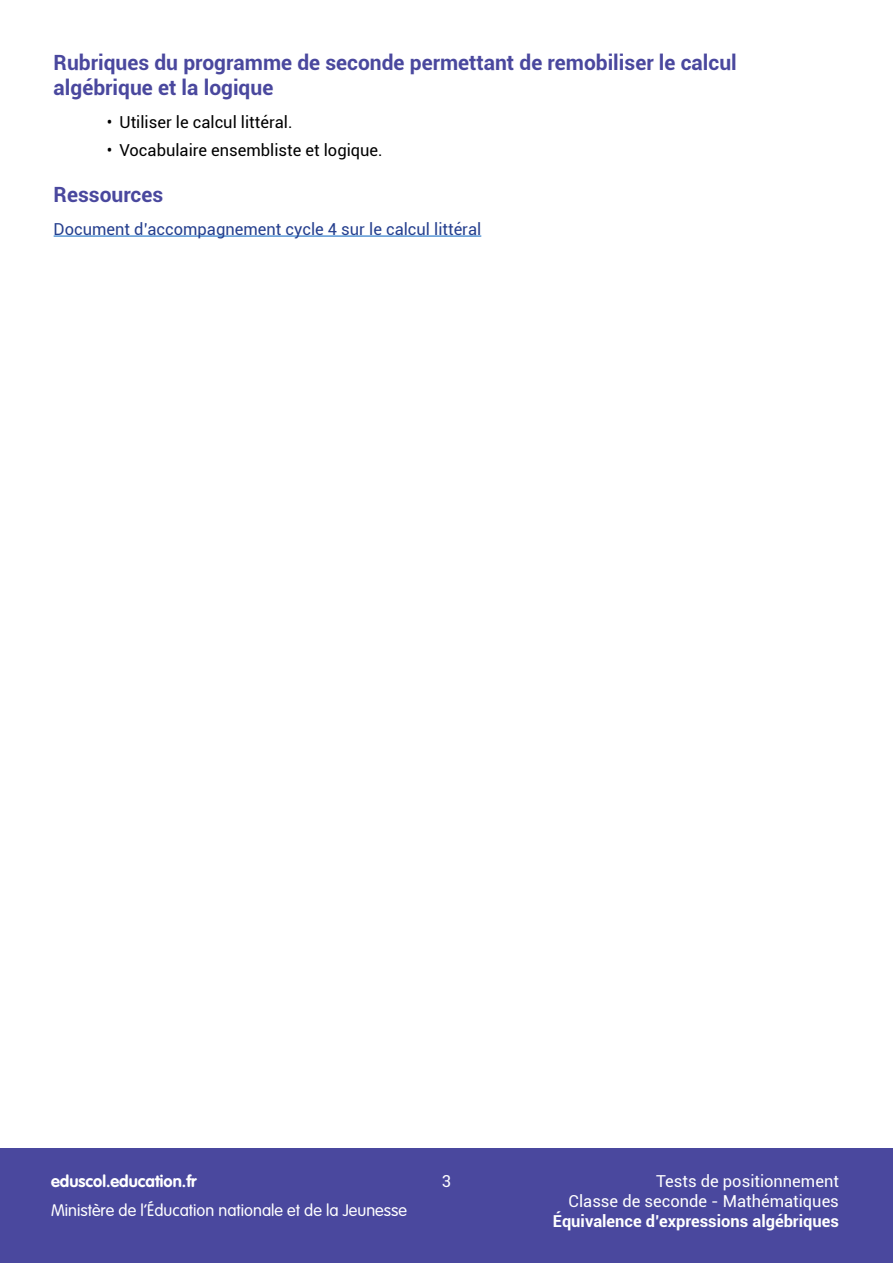
<style>
.page{position:relative;width:893px;height:1263px;background:#fff}
.page>*{position:absolute;margin:0;border:0;box-sizing:border-box;transform-origin:0 0}
.Titre2{font:700 21px/25.2px "Roboto";color:#4a489e}
.t1{font:16.5px "Roboto";color:#000}
.t2{font:16.5px/19.8px "Roboto";color:#fff;text-align:right}
.t3{font:16.5px "Roboto";color:#253f8e}
.t4{font:300 16.5px "VAG Rounded Std";color:#fff}
.t5{font:700 16.5px "Roboto";color:#fff}
.t6{font:700 16.5px "VAG Rounded Std";color:#fff}
</style>
<div class="page">
<div style="left:0;top:1148px;width:893px;height:115px;background:#4a489e"></div>
<hr style="left:54px;top:236px;width:427px;height:1px;background:#0563c1">
<p class="Titre2" style="left:54px;top:49px;width:685px">Rubriques du programme de seconde permettant de remobiliser le calcul algébrique et la logique</p>
<p class="t1" style="left:107px;top:110px;width:187px">• Utiliser le calcul littéral.</p>
<p class="t1" style="left:107px;top:138px;width:277px">• Vocabulaire ensembliste et logique.</p>
<p class="Titre2" style="left:54px;top:181px;width:111px">Ressources</p>
<p class="t3" style="left:54px;top:217px;width:429px">Document d’accompagnement cycle 4 sur le calcul littéral</p>
<p class="t6" style="left:51px;top:1172px;width:147px">eduscol.education.fr</p>
<p class="t4" style="left:51px;top:1200px;width:357px">Ministère de l’Éducation nationale et de la Jeunesse</p>
<p class="t2" style="left:442px;top:1171px;width:11px">3</p>
<p class="t2" style="left:569px;top:1171px;width:272px">Tests de positionnement<br>Classe de seconde - Mathématiques</p>
<p class="t5" style="left:553px;top:1209px;width:287px">Équivalence d’expressions algébriques</p>
</div>
